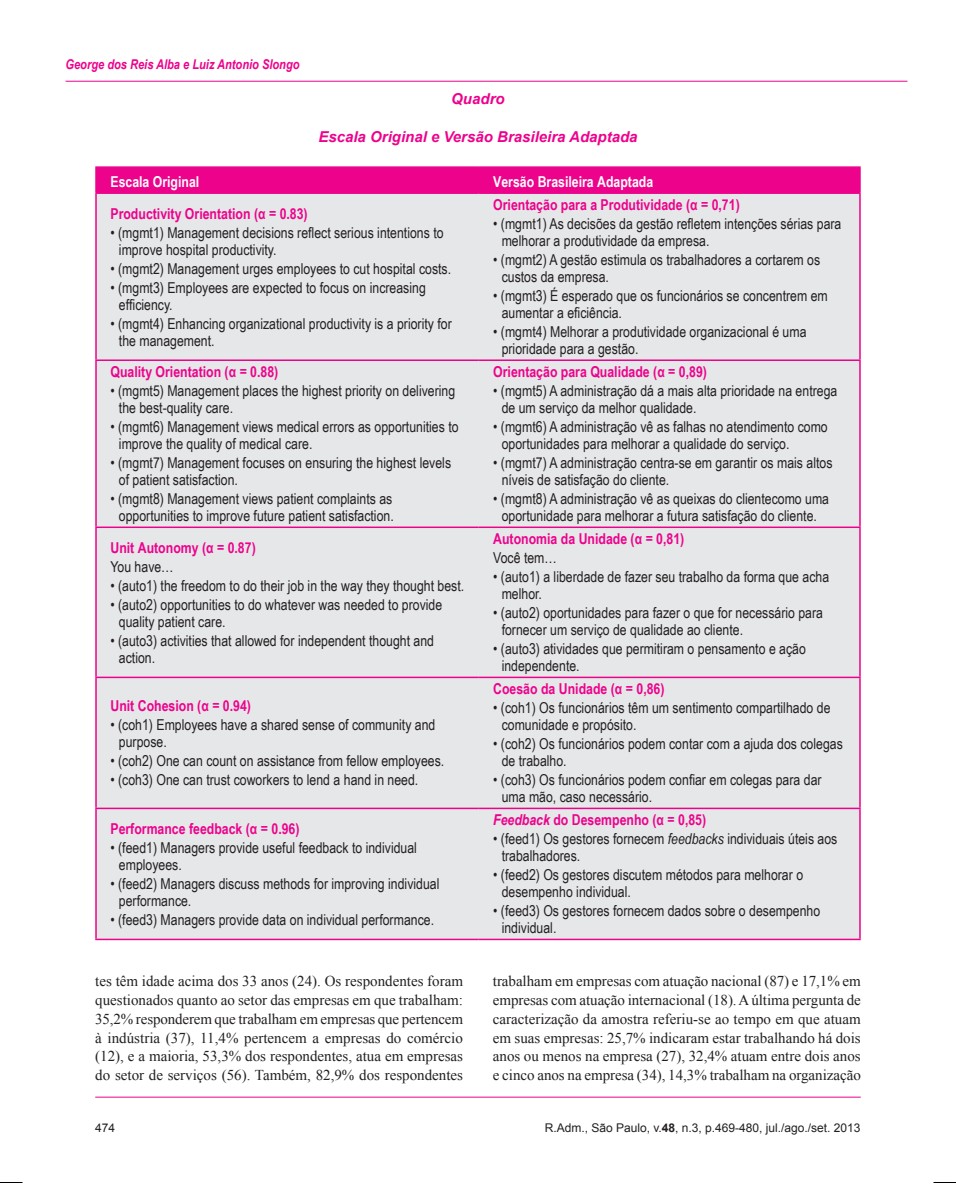
<style>
.page{position:relative;width:956px;height:1187px;background:#fff}
.page>*{position:absolute;margin:0;border:0;box-sizing:border-box;transform-origin:0 0}
.t1{font:15px/17px "Arial Narrow";color:#231f20}
.t2{font:15px/18.8px "Times New Roman";color:#231f20;text-align:justify}
.t3{font:700 15px "Arial Narrow";color:#ed028c}
.t4{font:italic 700 15px "Arial";color:#ed028c}
.t5{font:700 15px "Arial Narrow";color:#fff}
.t6{font:italic 700 13.5px "Arial Narrow";color:#ed028c}
.t7{font:12px "Arial";color:#231f20}
.s1{font-style:italic}
.s2{font-weight:700}
</style>
<div class="page">
<hr style="left:95px;top:1096px;width:766px;height:1px;background:#ed028c">
<hr style="left:66px;top:81px;width:841px;height:1px;background:#ed028c">
<div style="left:97px;top:168px;width:762px;height:24px;background:#ed028c"></div>
<div style="left:97px;top:194px;width:762px;height:744px;background:#e6e7e9"></div>
<hr style="left:95px;top:166px;width:384px;height:2px;background:#ed028c">
<hr style="left:95px;top:168px;width:2px;height:24px;background:#ed028c">
<hr style="left:479px;top:166px;width:382px;height:2px;background:#ed028c">
<hr style="left:859px;top:168px;width:2px;height:24px;background:#ed028c">
<hr style="left:95px;top:192px;width:384px;height:2px;background:#ed028c">
<hr style="left:95px;top:194px;width:2px;height:165px;background:#ed028c">
<hr style="left:479px;top:192px;width:382px;height:2px;background:#ed028c">
<hr style="left:859px;top:194px;width:2px;height:165px;background:#ed028c">
<hr style="left:95px;top:359px;width:384px;height:2px;background:#ed028c">
<hr style="left:95px;top:361px;width:2px;height:165px;background:#ed028c">
<hr style="left:479px;top:359px;width:382px;height:2px;background:#ed028c">
<hr style="left:859px;top:361px;width:2px;height:165px;background:#ed028c">
<hr style="left:95px;top:526px;width:384px;height:2px;background:#ed028c">
<hr style="left:95px;top:528px;width:2px;height:148px;background:#ed028c">
<hr style="left:479px;top:526px;width:382px;height:2px;background:#ed028c">
<hr style="left:859px;top:528px;width:2px;height:148px;background:#ed028c">
<hr style="left:95px;top:676px;width:384px;height:2px;background:#ed028c">
<hr style="left:95px;top:678px;width:2px;height:129px;background:#ed028c">
<hr style="left:479px;top:676px;width:382px;height:2px;background:#ed028c">
<hr style="left:859px;top:678px;width:2px;height:129px;background:#ed028c">
<hr style="left:95px;top:807px;width:384px;height:2px;background:#ed028c">
<hr style="left:95px;top:809px;width:2px;height:129px;background:#ed028c">
<hr style="left:479px;top:807px;width:382px;height:2px;background:#ed028c">
<hr style="left:859px;top:809px;width:2px;height:129px;background:#ed028c">
<hr style="left:95px;top:938px;width:384px;height:1px;background:#ed028c">
<hr style="left:479px;top:938px;width:382px;height:1px;background:#ed028c">
<p class="t6" style="left:66px;top:54px;width:235px">George dos Reis Alba e Luiz Antonio Slongo</p>
<p class="t4" style="left:451px;top:89px;width:55px">Quadro</p>
<p class="t4" style="left:318px;top:126px;width:321px">Escala Original e Versão Brasileira Adaptada</p>
<p class="t5" style="left:110px;top:170px;width:90px">Escala Original</p>
<p class="t5" style="left:493px;top:170px;width:161px">Versão Brasileira Adaptada</p>
<p class="t3" style="left:110px;top:202px;width:199px">Productivity Orientation (α = 0.83)</p>
<p class="t1" style="left:119px;top:223px;width:326px;text-indent:-8px">• (mgmt1) Management decisions reflect serious intentions to improve hospital productivity.</p>
<p class="t1" style="left:110px;top:259px;width:342px">• (mgmt2) Management urges employees to cut hospital costs.</p>
<p class="t1" style="left:119px;top:278px;width:308px;text-indent:-8px">• (mgmt3) Employees are expected to focus on increasing efficiency.</p>
<p class="t1" style="left:119px;top:314px;width:334px;text-indent:-8px">• (mgmt4) Enhancing organizational productivity is a priority for the management.</p>
<p class="t3" style="left:493px;top:193px;width:248px">Orientação para a Produtividade (α = 0,71)</p>
<p class="t1" style="left:502px;top:215px;width:341px;text-indent:-8px">• (mgmt1) As decisões da gestão refletem intenções sérias para melhorar a produtividade da empresa.</p>
<p class="t1" style="left:502px;top:251px;width:320px;text-indent:-8px">• (mgmt2) A gestão estimula os trabalhadores a cortarem os custos da empresa.</p>
<p class="t1" style="left:502px;top:287px;width:328px;text-indent:-8px">• (mgmt3) É esperado que os funcionários se concentrem em aumentar a eficiência.</p>
<p class="t1" style="left:502px;top:323px;width:306px;text-indent:-8px">• (mgmt4) Melhorar a produtividade organizacional é uma prioridade para a gestão.</p>
<p class="t3" style="left:110px;top:360px;width:169px">Quality Orientation (α = 0.88)</p>
<p class="t1" style="left:119px;top:382px;width:338px;text-indent:-8px">• (mgmt5) Management places the highest priority on delivering the best-quality care.</p>
<p class="t1" style="left:119px;top:418px;width:341px;text-indent:-8px">• (mgmt6) Management views medical errors as opportunities to improve the quality of medical care.</p>
<p class="t1" style="left:119px;top:454px;width:334px;text-indent:-8px">• (mgmt7) Management focuses on ensuring the highest levels of patient satisfaction.</p>
<p class="t1" style="left:110px;top:490px;width:285px;text-align:center">• (mgmt8) Management views patient complaints as opportunities to improve future patient satisfaction.</p>
<p class="t3" style="left:110px;top:536px;width:147px">Unit Autonomy (α = 0.87)</p>
<p class="t1" style="left:110px;top:557px;width:65px">You have…</p>
<p class="t1" style="left:110px;top:576px;width:355px">• (auto1) the freedom to do their job in the way they thought best.</p>
<p class="t1" style="left:119px;top:595px;width:325px;text-indent:-8px">• (auto2) opportunities to do whatever was needed to provide quality patient care.</p>
<p class="t1" style="left:119px;top:631px;width:317px;text-indent:-8px">• (auto3) activities that allowed for independent thought and action.</p>
<p class="t3" style="left:110px;top:694px;width:142px">Unit Cohesion (α = 0.94)</p>
<p class="t1" style="left:119px;top:715px;width:318px;text-indent:-8px">• (coh1) Employees have a shared sense of community and purpose.</p>
<p class="t1" style="left:110px;top:751px;width:335px">• (coh2) One can count on assistance from fellow employees.</p>
<p class="t1" style="left:110px;top:770px;width:309px">• (coh3) One can trust coworkers to lend a hand in need.</p>
<p class="t3" style="left:110px;top:817px;width:191px">Performance feedback (α = 0.96)</p>
<p class="t1" style="left:119px;top:838px;width:300px;text-indent:-8px">• (feed1) Managers provide useful feedback to individual employees.</p>
<p class="t1" style="left:119px;top:874px;width:322px;text-indent:-8px">• (feed2) Managers discuss methods for improving individual performance.</p>
<p class="t1" style="left:110px;top:910px;width:325px">• (feed3) Managers provide data on individual performance.</p>
<p class="t3" style="left:493px;top:360px;width:215px">Orientação para Qualidade (α = 0,89)</p>
<p class="t1" style="left:502px;top:382px;width:337px;text-indent:-8px">• (mgmt5) A administração dá a mais alta prioridade na entrega de um serviço da melhor qualidade.</p>
<p class="t1" style="left:502px;top:418px;width:328px;text-indent:-8px">• (mgmt6) A administração vê as falhas no atendimento como oportunidades para melhorar a qualidade do serviço.</p>
<p class="t1" style="left:502px;top:454px;width:332px;text-indent:-8px">• (mgmt7) A administração centra-se em garantir os mais altos níveis de satisfação do cliente.</p>
<p class="t1" style="left:493px;top:490px;width:337px;text-align:center">• (mgmt8) A administração vê as queixas do clientecomo uma oportunidade para melhorar a futura satisfação do cliente.</p>
<p class="t3" style="left:493px;top:527px;width:193px">Autonomia da Unidade (α = 0,81)</p>
<p class="t1" style="left:493px;top:549px;width:65px">Você tem…</p>
<p class="t1" style="left:502px;top:568px;width:329px;text-indent:-8px">• (auto1) a liberdade de fazer seu trabalho da forma que acha melhor.</p>
<p class="t1" style="left:502px;top:604px;width:323px;text-indent:-8px">• (auto2) oportunidades para fazer o que for necessário para fornecer um serviço de qualidade ao cliente.</p>
<p class="t1" style="left:502px;top:640px;width:306px;text-indent:-8px">• (auto3) atividades que permitiram o pensamento e ação independente.</p>
<p class="t3" style="left:493px;top:677px;width:173px">Coesão da Unidade (α = 0,86)</p>
<p class="t1" style="left:502px;top:698px;width:330px;text-indent:-8px">• (coh1) Os funcionários têm um sentimento compartilhado de comunidade e propósito.</p>
<p class="t1" style="left:502px;top:734px;width:343px;text-indent:-8px">• (coh2) Os funcionários podem contar com a ajuda dos colegas de trabalho.</p>
<p class="t1" style="left:502px;top:770px;width:321px;text-indent:-8px">• (coh3) Os funcionários podem confiar em colegas para dar uma mão, caso necessário.</p>
<p class="t3" style="left:493px;top:808px;width:214px"><span class="s1">Feedback</span> do Desempenho (α = 0,85)</p>
<p class="t1" style="left:502px;top:829px;width:337px;text-indent:-8px">• (feed1) Os gestores fornecem <span class="s1">feedbacks</span> individuais úteis aos trabalhadores.</p>
<p class="t1" style="left:502px;top:865px;width:303px;text-indent:-8px">• (feed2) Os gestores discutem métodos para melhorar o desempenho individual.</p>
<p class="t1" style="left:502px;top:901px;width:320px;text-indent:-8px">• (feed3) Os gestores fornecem dados sobre o desempenho individual.</p>
<p class="t2" style="left:95px;top:971px;width:369px">tes têm idade acima dos 33 anos (24). Os respondentes foram questionados quanto ao setor das empresas em que trabalham:<br>35,2% responderem que trabalham em empresas que pertencem à indústria (37), 11,4% pertencem a empresas do comércio (12), e a maioria, 53,3% dos respondentes, atua em empresas do setor de serviços (56). Também, 82,9% dos respondentes</p>
<p class="t2" style="left:493px;top:971px;width:370px">trabalham em empresas com atuação nacional (87) e 17,1% em empresas com atuação internacional (18). A última pergunta de caracterização da amostra referiu-se ao tempo em que atuam em suas empresas: 25,7% indicaram estar trabalhando há dois anos ou menos na empresa (27), 32,4% atuam entre dois anos e cinco anos na empresa (34), 14,3% trabalham na organização</p>
<p class="t7" style="left:95px;top:1119px;width:22px">474</p>
<p class="t7" style="left:545px;top:1119px;width:317px">R.Adm., São Paulo, v.<span class="s2">48</span>, n.3, p.469-480, jul./ago./set. 2013</p>
</div>
